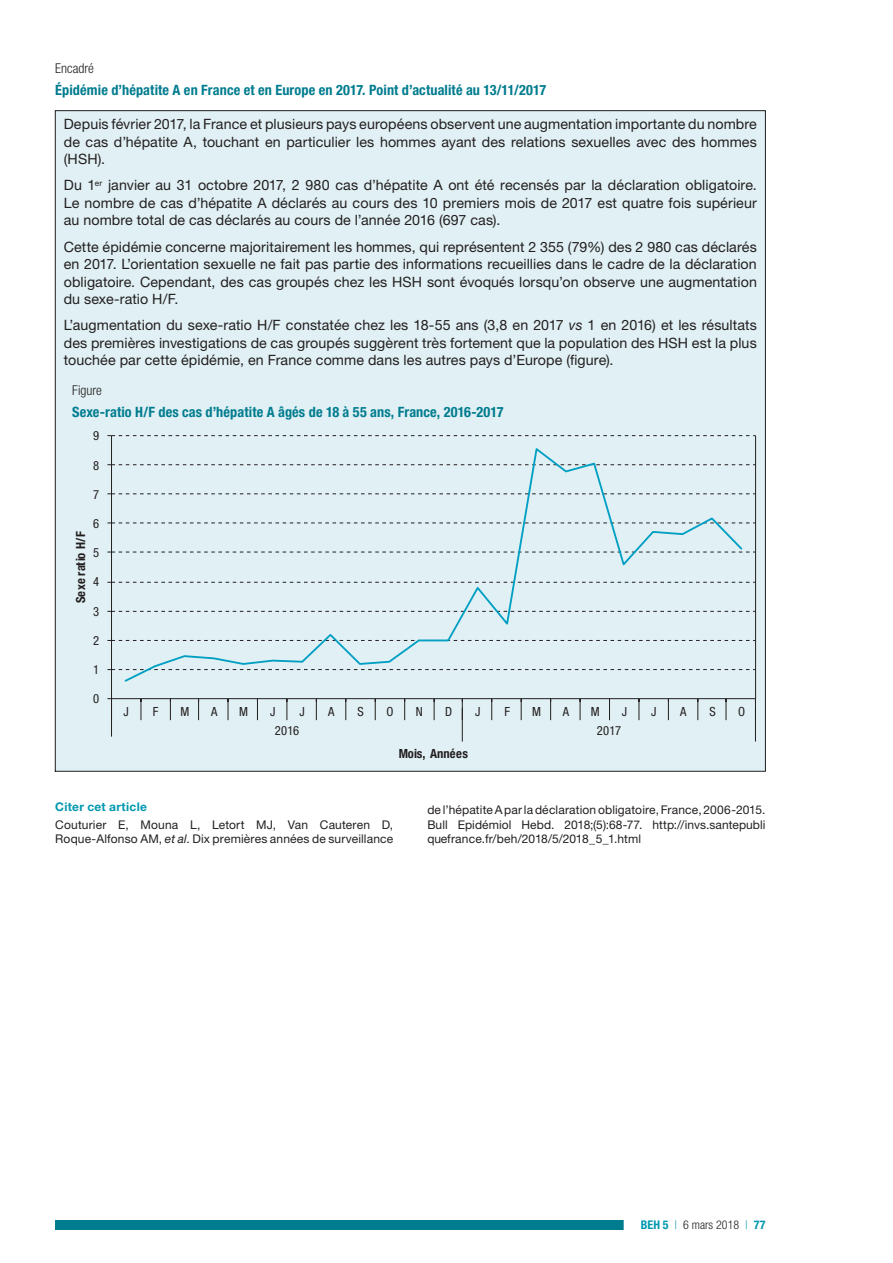
<style>
.page{position:relative;width:893px;height:1263px;background:#fff}
.page>*{position:absolute;margin:0;border:0;box-sizing:border-box;transform-origin:0 0}
.t1{font:14.25px/17.5px "Helvetica Neue LT Std";letter-spacing:.005em;color:#231f20;text-align:justify}
.t2{font:700 condensed 14.25px "Helvetica Neue LT Std";letter-spacing:.01em;color:#007c8f}
.t3{font:300 condensed 13.5px "Helvetica Neue LT Std";color:#231f20}
.t4{font:condensed 12.6px "Helvetica Neue LT Std";letter-spacing:.03em;color:#231f20}
.t5{font:700 condensed 12.6px "Helvetica Neue LT Std";color:#231f20}
.t6{font:12px/14.4px "Helvetica Neue LT Std";letter-spacing:.01em;color:#231f20}
.t7{font:300 condensed 12px "Helvetica Neue LT Std";color:#231f20}
.t8{font:700 12px "Helvetica Neue LT Std";letter-spacing:.025em;color:#0098af}
.s1{font-style:italic}
.s2{font-weight:700;color:#0098af}
.s3{color:#0098af}
</style>
<div class="page">
<div style="left:55px;top:1220px;width:596px;height:10px;background:#007c8f"></div>
<div style="left:624px;top:1219px;width:159px;height:12px;background:#fff"></div>
<div style="left:54px;top:110px;width:712px;height:662px;background:#e0f0f4"></div>
<hr style="left:111px;top:436px;width:1px;height:263px;background:#231f20">
<hr style="left:755px;top:436px;width:1px;height:263px;background:#231f20">
<svg style="left:107px;top:435px;width:648px;height:1px"></svg>
<svg style="left:107px;top:464px;width:648px;height:1px"></svg>
<svg style="left:107px;top:494px;width:648px;height:1px"></svg>
<svg style="left:107px;top:523px;width:648px;height:1px"></svg>
<svg style="left:107px;top:552px;width:648px;height:1px"></svg>
<svg style="left:107px;top:582px;width:648px;height:1px"></svg>
<svg style="left:107px;top:611px;width:648px;height:1px"></svg>
<svg style="left:107px;top:640px;width:648px;height:1px"></svg>
<svg style="left:107px;top:669px;width:648px;height:1px"></svg>
<hr style="left:112px;top:698px;width:643px;height:1px;background:#231f20">
<svg style="left:726px;top:699px;width:1px;height:21px"></svg>
<svg style="left:698px;top:699px;width:1px;height:21px"></svg>
<svg style="left:668px;top:699px;width:1px;height:21px"></svg>
<svg style="left:639px;top:699px;width:1px;height:21px"></svg>
<svg style="left:609px;top:699px;width:1px;height:21px"></svg>
<svg style="left:580px;top:699px;width:1px;height:21px"></svg>
<svg style="left:550px;top:699px;width:1px;height:21px"></svg>
<svg style="left:521px;top:699px;width:1px;height:21px"></svg>
<svg style="left:491px;top:699px;width:1px;height:21px"></svg>
<svg style="left:434px;top:699px;width:1px;height:21px"></svg>
<svg style="left:404px;top:699px;width:1px;height:21px"></svg>
<svg style="left:375px;top:699px;width:1px;height:21px"></svg>
<svg style="left:346px;top:699px;width:1px;height:21px"></svg>
<svg style="left:316px;top:699px;width:1px;height:21px"></svg>
<svg style="left:287px;top:699px;width:1px;height:21px"></svg>
<svg style="left:257px;top:699px;width:1px;height:21px"></svg>
<svg style="left:228px;top:699px;width:1px;height:21px"></svg>
<svg style="left:198px;top:699px;width:1px;height:21px"></svg>
<svg style="left:170px;top:699px;width:1px;height:21px"></svg>
<svg style="left:141px;top:699px;width:1px;height:21px"></svg>
<svg style="left:107px;top:698px;width:5px;height:22px"></svg>
<hr style="left:111px;top:703px;width:1px;height:34px;background:#231f20">
<hr style="left:462px;top:708px;width:1px;height:33px;background:#231f20">
<hr style="left:755px;top:708px;width:1px;height:33px;background:#231f20">
<div style="left:123px;top:446px;width:621px;height:237px;background:#e0f0f4"></div>
<p class="t3" style="left:55px;top:61px;width:40px">Encadré</p>
<p class="t2" style="left:55px;top:81px;width:492px">Épidémie d’hépatite A en France et en Europe en 2017. Point d’actualité au 13/11/2017</p>
<p class="t1" style="left:64px;top:115px;width:695px">Depuis février 2017, la France et plusieurs pays européens observent une augmentation importante du nombre de cas d’hépatite A, touchant en particulier les hommes ayant des relations sexuelles avec des hommes (HSH).</p>
<p class="t1" style="left:64px;top:176px;width:695px">Du 1<sup>er</sup> janvier au 31 octobre 2017, 2 980 cas d’hépatite A ont été recensés par la déclaration obligatoire.<br>Le nombre de cas d’hépatite A déclarés au cours des 10 premiers mois de 2017 est quatre fois supérieur au nombre total de cas déclarés au cours de l’année 2016 (697 cas).</p>
<p class="t1" style="left:64px;top:237px;width:695px">Cette épidémie concerne majoritairement les hommes, qui représentent 2 355 (79%) des 2 980 cas déclarés en 2017. L’orientation sexuelle ne fait pas partie des informations recueillies dans le cadre de la déclaration obligatoire. Cependant, des cas groupés chez les HSH sont évoqués lorsqu’on observe une augmentation du sexe-ratio H/F.</p>
<p class="t1" style="left:64px;top:316px;width:695px">L’augmentation du sexe-ratio H/F constatée chez les 18-55 ans (3,8 en 2017 <span class="s1">vs</span> 1 en 2016) et les résultats des premières investigations de cas groupés suggèrent très fortement que la population des HSH est la plus touchée par cette épidémie, en France comme dans les autres pays d’Europe (figure).</p>
<p class="t3" style="left:72px;top:383px;width:31px">Figure</p>
<p class="t2" style="left:72px;top:403px;width:433px">Sexe-ratio H/F des cas d’hépatite A âgés de 18 à 55 ans, France, 2016-2017</p>
<p class="t4" style="left:93px;top:429px;width:8px">9</p>
<p class="t4" style="left:93px;top:458px;width:8px">8</p>
<p class="t4" style="left:93px;top:487px;width:8px">7</p>
<p class="t5" style="left:73px;top:603px;width:73px;rotate:-90deg">Sexe ratio H/F</p>
<p class="t4" style="left:93px;top:516px;width:8px">6</p>
<p class="t4" style="left:93px;top:545px;width:8px">5</p>
<p class="t4" style="left:93px;top:575px;width:8px">4</p>
<p class="t4" style="left:93px;top:604px;width:8px">3</p>
<p class="t4" style="left:93px;top:633px;width:8px">2</p>
<p class="t4" style="left:93px;top:662px;width:8px">1</p>
<p class="t4" style="left:93px;top:691px;width:8px">0</p>
<p class="t4" style="left:124px;top:704px;width:7px">J</p>
<p class="t4" style="left:153px;top:704px;width:7px">F</p>
<p class="t4" style="left:180px;top:704px;width:10px">M</p>
<p class="t4" style="left:211px;top:704px;width:8px">A</p>
<p class="t4" style="left:239px;top:704px;width:10px">M</p>
<p class="t4" style="left:270px;top:704px;width:7px">J</p>
<p class="t4" style="left:299px;top:704px;width:7px">J</p>
<p class="t4" style="left:328px;top:704px;width:8px">A</p>
<p class="t4" style="left:358px;top:704px;width:8px">S</p>
<p class="t4" style="left:387px;top:704px;width:9px">O</p>
<p class="t4" style="left:416px;top:704px;width:9px">N</p>
<p class="t4" style="left:445px;top:704px;width:9px">D</p>
<p class="t4" style="left:475px;top:704px;width:7px">J</p>
<p class="t4" style="left:504px;top:704px;width:7px">F</p>
<p class="t4" style="left:532px;top:704px;width:10px">M</p>
<p class="t4" style="left:563px;top:704px;width:8px">A</p>
<p class="t4" style="left:591px;top:704px;width:10px">M</p>
<p class="t4" style="left:622px;top:704px;width:7px">J</p>
<p class="t4" style="left:651px;top:704px;width:7px">J</p>
<p class="t4" style="left:680px;top:704px;width:8px">A</p>
<p class="t4" style="left:709px;top:704px;width:8px">S</p>
<p class="t4" style="left:738px;top:704px;width:9px">O</p>
<p class="t4" style="left:275px;top:723px;width:26px">2016</p>
<p class="t4" style="left:597px;top:723px;width:26px">2017</p>
<p class="t5" style="left:399px;top:745px;width:71px">Mois, Années</p>
<p class="t8" style="left:55px;top:799px;width:93px">Citer cet article</p>
<p class="t6" style="left:55px;top:817px;width:340px">Couturier E, Mouna L, Letort MJ, Van Cauteren D,<br>Roque-Alfonso AM, <span class="s1">et al</span>. Dix premières années de surveillance</p>
<p class="t6" style="left:427px;top:802px;width:340px;text-align:justify">de l’hépatite A par la déclaration obligatoire, France, 2006-2015.<br>Bull Epidémiol Hebd. 2018;(5):68-77. http://invs.santepubli quefrance.fr/beh/2018/5/2018_5_1.html</p>
<p class="t7" style="left:641px;top:1218px;width:126px"><span class="s2">BEH 5</span> <span class="s3">|</span> 6 mars 2018 <span class="s3">|</span> <span class="s2">77</span></p>
</div>
